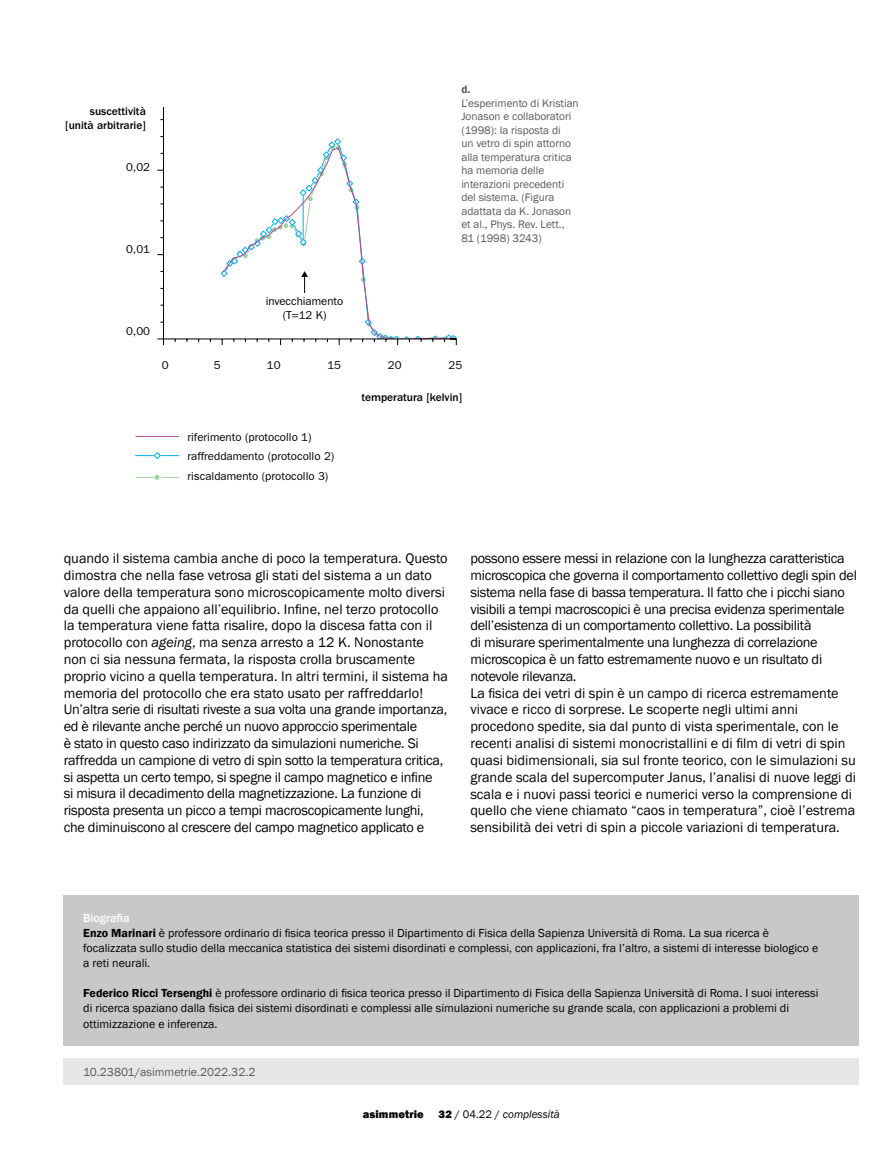
<style>
.page{position:relative;width:893px;height:1149px;background:#fff}
.page>*{position:absolute;margin:0;border:0;box-sizing:border-box;transform-origin:0 0}
.t1{font:14.25px/16.8px "Franklin Gothic";letter-spacing:-.015em;color:#000}
.t2{font:12px/15px "Franklin Gothic";color:#000}
.t3{font:12px "Franklin Gothic";color:#58595b}
.t4{font:11.4px/19.5px "ITC Franklin Gothic Std";color:#000}
.t5{font:500 11.4px/13.8px "ITC Franklin Gothic Std";color:#000;text-align:right}
.t6{font:11.25px/13.5px "Franklin Gothic";color:#58595b}
.t7{font:italic 11.25px "Franklin Gothic";color:#000}
.t8{font:800 11.25px "Franklin Gothic";letter-spacing:.01em;color:#000}
.t9{font:600 11.25px "Franklin Gothic";color:#58595b}
.s1{font-style:italic}
.s2{font-weight:500;color:#fff}
.s3{font-weight:600}
.s4{font-weight:800;font-style:normal}
.s5{font-style:normal}
</style>
<div class="page">
<svg style="left:136px;top:452px;width:43px;height:7px"></svg>
<svg style="left:136px;top:474px;width:43px;height:5px"></svg>
<hr style="left:136px;top:436px;width:43px;height:1px;background:#b64b9c">
<hr style="left:163px;top:107px;width:1px;height:232px;background:#000">
<hr style="left:164px;top:338px;width:292px;height:1px;background:#000">
<svg style="left:220px;top:138px;width:237px;height:207px"></svg>
<svg style="left:157px;top:338px;width:7px;height:7px"></svg>
<div style="left:64px;top:895px;width:795px;height:150px;background:#c7c8ca"></div>
<div style="left:64px;top:1058px;width:795px;height:26px;background:#e6e7e8"></div>
<p class="t5" style="left:65px;top:104px;width:82px">suscettività [unità arbitrarie]</p>
<p class="t4" style="left:126px;top:157px;width:26px">0,02</p>
<p class="t4" style="left:126px;top:239px;width:26px">0,01</p>
<p class="t9" style="left:461px;top:82px;width:10px">d.</p>
<p class="t6" style="left:461px;top:96px;width:119px">L’esperimento di Kristian<br>Jonason e collaboratori (1998): la risposta di<br>un vetro di spin attorno alla temperatura critica ha memoria delle interazioni precedenti del sistema. (Figura adattata da K. Jonason et al., Phys. Rev. Lett.,<br>81 (1998) 3243)</p>
<p class="t4" style="left:126px;top:321px;width:26px">0,00</p>
<p class="t4" style="left:266px;top:294px;width:79px;line-height:13.8px;text-align:center">invecchiamento (T=12 K)</p>
<p class="t4" style="left:162px;top:355px;width:8px">0</p>
<p class="t4" style="left:214px;top:355px;width:8px">5</p>
<p class="t4" style="left:267px;top:355px;width:15px">10</p>
<p class="t4" style="left:188px;top:427px;width:126px">riferimento (protocollo 1)</p>
<p class="t4" style="left:327px;top:355px;width:15px">15</p>
<p class="t4" style="left:388px;top:355px;width:15px">20</p>
<p class="t4" style="left:448px;top:355px;width:15px">25</p>
<p class="t5" style="left:361px;top:390px;width:102px">temperatura [kelvin]</p>
<p class="t4" style="left:188px;top:446px;width:148px">raffreddamento (protocollo 2) riscaldamento (protocollo 3)</p>
<p class="t1" style="left:64px;top:550px;width:386px">quando il sistema cambia anche di poco la temperatura. Questo dimostra che nella fase vetrosa gli stati del sistema a un dato valore della temperatura sono microscopicamente molto diversi da quelli che appaiono all’equilibrio. Infine, nel terzo protocollo la temperatura viene fatta risalire, dopo la discesa fatta con il protocollo con <span class="s1">ageing</span>, ma senza arresto a 12 K. Nonostante non ci sia nessuna fermata, la risposta crolla bruscamente proprio vicino a quella temperatura. In altri termini, il sistema ha memoria del protocollo che era stato usato per raffreddarlo!<br>Un’altra serie di risultati riveste a sua volta una grande importanza, ed è rilevante anche perché un nuovo approccio sperimentale<br>è stato in questo caso indirizzato da simulazioni numeriche. Si raffredda un campione di vetro di spin sotto la temperatura critica, si aspetta un certo tempo, si spegne il campo magnetico e infine<br>si misura il decadimento della magnetizzazione. La funzione di risposta presenta un picco a tempi macroscopicamente lunghi, che diminuiscono al crescere del campo magnetico applicato e</p>
<p class="t1" style="left:470px;top:550px;width:388px">possono essere messi in relazione con la lunghezza caratteristica microscopica che governa il comportamento collettivo degli spin del sistema nella fase di bassa temperatura. Il fatto che i picchi siano visibili a tempi macroscopici è una precisa evidenza sperimentale dell’esistenza di un comportamento collettivo. La possibilità<br>di misurare sperimentalmente una lunghezza di correlazione microscopica è un fatto estremamente nuovo e un risultato di notevole rilevanza.<br>La fisica dei vetri di spin è un campo di ricerca estremamente vivace e ricco di sorprese. Le scoperte negli ultimi anni procedono spedite, sia dal punto di vista sperimentale, con le recenti analisi di sistemi monocristallini e di film di vetri di spin quasi bidimensionali, sia sul fronte teorico, con le simulazioni su grande scala del supercomputer Janus, l’analisi di nuove leggi di scala e i nuovi passi teorici e numerici verso la comprensione di quello che viene chiamato “caos in temperatura”, cioè l’estrema sensibilità dei vetri di spin a piccole variazioni di temperatura.</p>
<p class="t2" style="left:83px;top:910px;width:736px"><span class="s2">Biografia<br></span><span class="s3">Enzo Marinari</span> è professore ordinario di fisica teorica presso il Dipartimento di Fisica della Sapienza Università di Roma. La sua ricerca è focalizzata sullo studio della meccanica statistica dei sistemi disordinati e complessi, con applicazioni, fra l’altro, a sistemi di interesse biologico e a reti neurali.</p>
<p class="t2" style="left:83px;top:985px;width:737px"><span class="s3">Federico Ricci Tersenghi</span> è professore ordinario di fisica teorica presso il Dipartimento di Fisica della Sapienza Università di Roma. I suoi interessi di ricerca spaziano dalla fisica dei sistemi disordinati e complessi alle simulazioni numeriche su grande scala, con applicazioni a problemi di ottimizzazione e inferenza.</p>
<p class="t3" style="left:83px;top:1064px;width:174px">10.23801/asimmetrie.2022.32.2</p>
<p class="t8" style="left:363px;top:1106px;width:63px">asimmetrie</p>
<p class="t7" style="left:439px;top:1106px;width:123px"><span class="s4">32</span> <span class="s5">/ 04.22 /</span> complessità</p>
</div>
